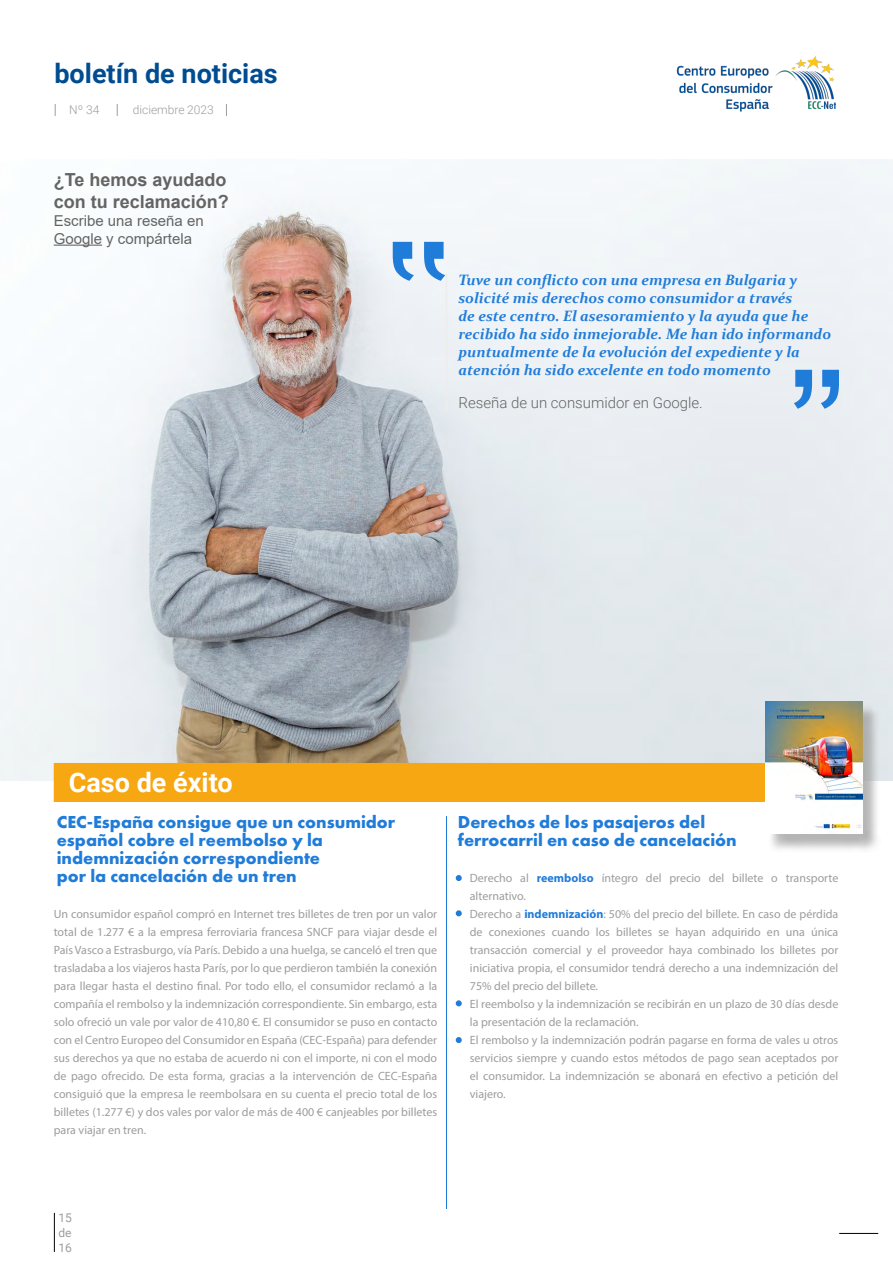
<style>
.page{position:relative;width:893px;height:1263px;background:#fff}
.page>*{position:absolute;margin:0;border:0;box-sizing:border-box;transform-origin:0 0}
.t1{font:700 27px "Roboto";color:#004c91}
.t2{font:700 27px "Roboto";color:#fff}
.t3{font:700 18px/18px "Futura PT";color:#207cd9}
.t4{font:700 18px/21.6px "Arial";color:#646464}
.t5{font:italic 700 15px/18px "Constantia";color:#207cd9}
.t6{font:15px/18px "Arial";color:#646464}
.t7{font:300 15px "Roboto";color:#646464}
.t8{font:12px/18px "Myriad Pro";color:#9d9d9d;text-align:justify}
.t9{font:300 12px "Roboto";color:#9d9d9d}
.t10{font:12px/15px "Roboto";color:#9d9d9d;text-align:justify}
.s1{font-weight:700;color:#207cd9}
</style>
<div class="page">
<svg style="left:55px;top:104px;width:1px;height:12px"></svg>
<svg style="left:117px;top:104px;width:1px;height:12px"></svg>
<svg style="left:226px;top:104px;width:1px;height:12px"></svg>
<hr style="left:839px;top:1233px;width:39px;height:1px;background:#000">
<img style="left:676px;top:56px;width:159px;height:56px">
<hr style="left:54px;top:1213px;width:1px;height:39px;background:#000">
<img style="left:0;top:159px;width:893px;height:621px">
<div style="left:54px;top:763px;width:786px;height:39px;background:#f7a711"></div>
<hr style="left:54px;top:245px;width:48px;height:1px;background:#646464">
<hr style="left:446px;top:274px;width:1px;height:138px;background:#ededed">
<svg style="left:794px;top:370px;width:45px;height:39px;background:#7eb1e4"></svg>
<svg style="left:393px;top:242px;width:52px;height:39px"></svg>
<hr style="left:446px;top:816px;width:1px;height:393px;background:#207cd9">
<svg style="left:456px;top:875px;width:6px;height:6px"></svg>
<svg style="left:456px;top:910px;width:6px;height:6px"></svg>
<svg style="left:456px;top:1000px;width:6px;height:6px"></svg>
<svg style="left:456px;top:1037px;width:6px;height:6px"></svg>
<div style="left:767px;top:704px;width:114px;height:149px;background:#9d9d9d;opacity:.75"></div>
<img style="left:765px;top:701px;width:97px;height:133px">
<h1 class="t1" style="left:54px;top:54px;width:225px">boletín de noticias</h1>
<p class="t9" style="left:69px;top:102px;width:32px">Nº 34</p>
<p class="t9" style="left:133px;top:102px;width:82px">diciembre 2023</p>
<h2 class="t4" style="left:54px;top:169px;width:177px">¿Te hemos ayudado con tu reclamación?</h2>
<p class="t6" style="left:54px;top:211px;width:152px">Escribe una reseña en<br>Google y compártela</p>
<p class="t5" style="left:458px;top:270px;width:374px">Tuve un conflicto con una empresa en Bulgaria y solicité mis derechos como consumidor a través<br>de este centro. El asesoramiento y la ayuda que he recibido ha sido inmejorable. Me han ido informando puntualmente de la evolución del expediente y la atención ha sido excelente en todo momento</p>
<p class="t7" style="left:458px;top:392px;width:246px">Reseña de un consumidor en Google.</p>
<h1 class="t2" style="left:69px;top:763px;width:166px">Caso de éxito</h1>
<h2 class="t3" style="left:57px;top:813px;width:340px">CEC-España consigue que un consumidor español cobre el reembolso y la indemnización correspondiente<br>por la cancelación de un tren</h2>
<p class="t8" style="left:54px;top:905px;width:385px">Un consumidor español compró en Internet tres billetes de tren por un valor total de 1.277 € a la empresa ferroviaria francesa SNCF para viajar desde el País Vasco a Estrasburgo, vía París. Debido a una huelga, se canceló el tren que trasladaba a los viajeros hasta París, por lo que perdieron también la conexión para llegar hasta el destino final. Por todo ello, el consumidor reclamó a la compañía el rembolso y la indemnización correspondiente. Sin embargo, esta solo ofreció un vale por valor de 410,80 €. El consumidor se puso en contacto con el Centro Europeo del Consumidor en España (CEC-España) para defender sus derechos ya que no estaba de acuerdo ni con el importe, ni con el modo de pago ofrecido. De esta forma, gracias a la intervención de CEC-España consiguió que la empresa le reembolsara en su cuenta el precio total de los billetes (1.277 €) y dos vales por valor de más de 400 € canjeables por billetes para viajar en tren.</p>
<h2 class="t3" style="left:458px;top:813px;width:280px">Derechos de los pasajeros del ferrocarril en caso de cancelación</h2>
<p class="t8" style="left:470px;top:869px;width:370px;text-align:left">Derecho al <span class="s1">reembolso</span> íntegro del precio del billete o transporte alternativo.<br>Derecho a <span class="s1">indemnización</span>: 50% del precio del billete. En caso de pérdida de conexiones cuando los billetes se hayan adquirido en una única transacción comercial y el proveedor haya combinado los billetes por iniciativa propia, el consumidor tendrá derecho a una indemnización del 75% del precio del billete.<br>El reembolso y la indemnización se recibirán en un plazo de 30 días desde la presentación de la reclamación.<br>El rembolso y la indemnización podrán pagarse en forma de vales u otros servicios siempre y cuando estos métodos de pago sean aceptados por el consumidor. La indemnización se abonará en efectivo a petición del viajero.</p>
<p class="t10" style="left:58px;top:1209px;width:15px">15 de 16</p>
</div>
